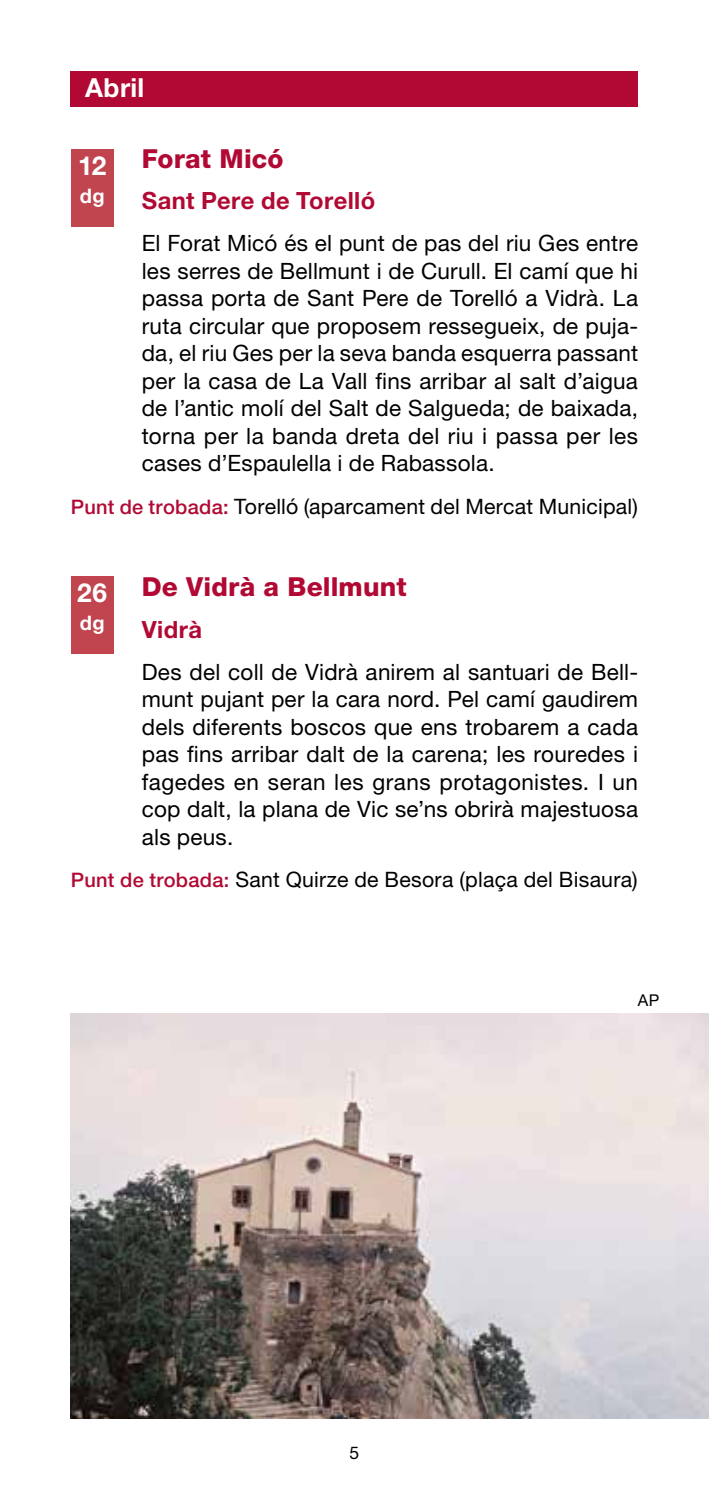
<style>
.page{position:relative;width:709px;height:1489px;background:#fff}
.page>*{position:absolute;margin:0;border:0;box-sizing:border-box;transform-origin:0 0}
.t1{font:800 26.25px "Helvetica Neue LT Std";letter-spacing:.005em;color:#b10933}
.t2{font:700 26.25px "Helvetica Neue LT Std";letter-spacing:.015em;color:#fff}
.t3{font:700 23.75px "Helvetica Neue LT Std";letter-spacing:.02em;color:#b10933}
.t4{font:22.5px/27.5px "Helvetica Neue LT Std";letter-spacing:.01em;color:#000;text-align:justify}
.t5{font:21.25px "Helvetica Neue LT Std";letter-spacing:.01em;color:#000}
.t6{font:700 20px "Helvetica Neue LT Std";color:#fff}
.t7{font:17.5px "Helvetica Neue LT Std";color:#000}
.t8{font:16.25px "Helvetica Neue LT Std";color:#000}
.s1{font-weight:500;font-size:20px;color:#b10933}
</style>
<div class="page">
<div style="left:71px;top:71px;width:567px;height:35px;background:#b10933"></div>
<div style="left:71px;top:149px;width:42px;height:78px;background:#c1454f"></div>
<div style="left:71px;top:576px;width:42px;height:78px;background:#c1454f"></div>
<img style="left:71px;top:1013px;width:638px;height:404px">
<p class="t2" style="left:85px;top:72px;width:61px">Abril</p>
<p class="t1" style="left:142px;top:143px;width:143px">Forat Micó</p>
<p class="t3" style="left:142px;top:186px;width:235px">Sant Pere de Torelló</p>
<p class="t4" style="left:142px;top:229px;width:498px">El Forat Micó és el punt de pas del riu Ges entre les serres de Bellmunt i de Curull. El camí que hi passa porta de Sant Pere de Torelló a Vidrà. La ruta circular que proposem ressegueix, de puja&shy;da, el riu Ges per la seva banda esquerra passant per la casa de La Vall fins arribar al salt d’aigua de l’antic molí del Salt de Salgueda; de baixada, torna per la banda dreta del riu i passa per les cases d’Espaulella i de Rabassola.</p>
<p class="t5" style="left:71px;top:493px;width:568px"><span class="s1">Punt de trobada:</span> Torelló (aparcament del Mercat Municipal)</p>
<p class="t2" style="left:78px;top:149px;width:30px">12</p>
<p class="t6" style="left:80px;top:183px;width:26px">dg</p>
<p class="t1" style="left:142px;top:571px;width:266px">De Vidrà a Bellmunt</p>
<p class="t3" style="left:142px;top:614px;width:62px">Vidrà</p>
<p class="t4" style="left:142px;top:657px;width:498px">Des del coll de Vidrà anirem al santuari de Bell&shy;munt pujant per la cara nord. Pel camí gaudirem dels diferents boscos que ens trobarem a cada pas fins arribar dalt de la carena; les rouredes i fagedes en seran les grans protagonistes. I un cop dalt, la plana de Vic se’ns obrirà majestuosa als peus.</p>
<p class="t5" style="left:71px;top:867px;width:568px"><span class="s1">Punt de trobada:</span> Sant Quirze de Besora (plaça del Bisaura)</p>
<p class="t2" style="left:77px;top:576px;width:31px">26</p>
<p class="t6" style="left:80px;top:610px;width:26px">dg</p>
<p class="t7" style="left:349px;top:1442px;width:11px">5</p>
<p class="t8" style="left:638px;top:990px;width:23px">AP</p>
</div>
